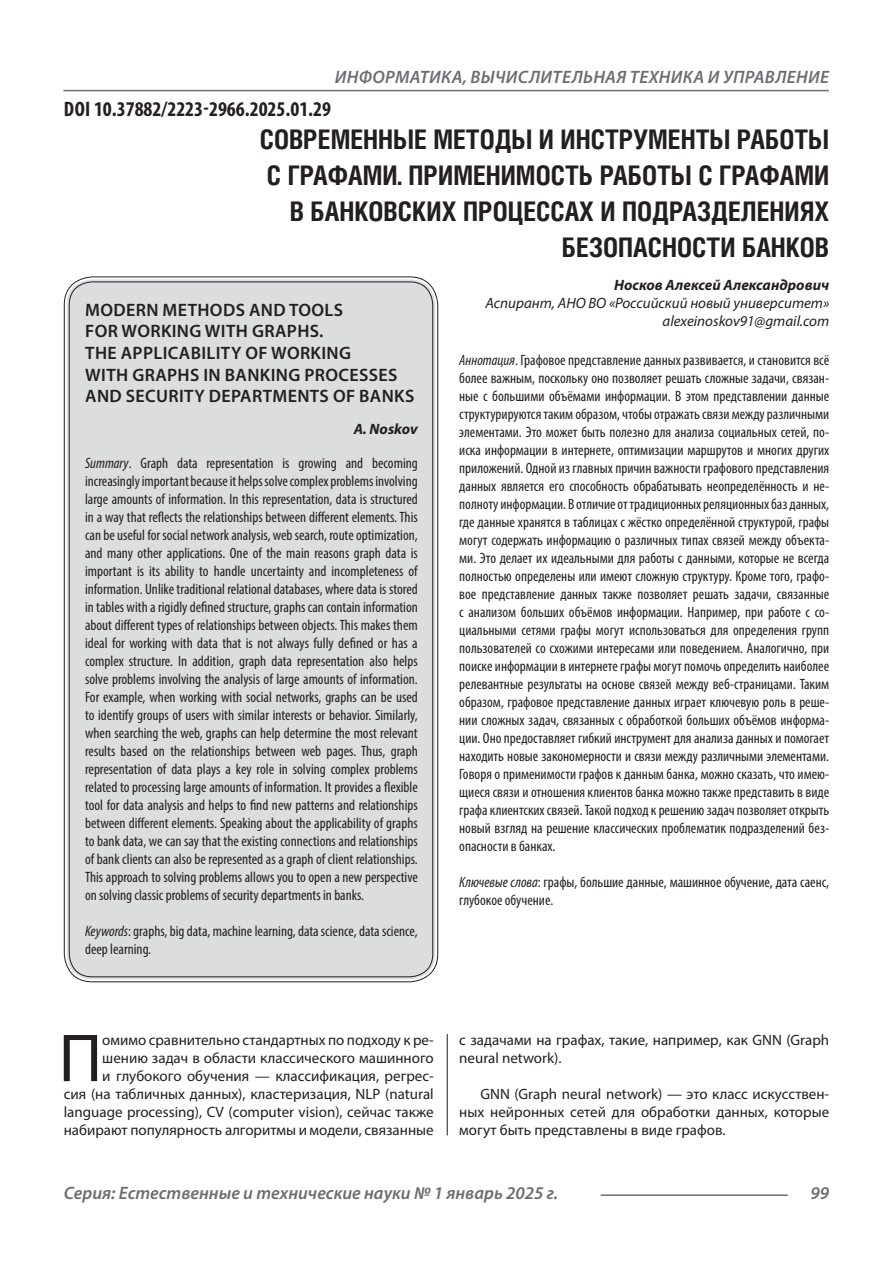
<style>
.page{position:relative;width:893px;height:1263px;background:#fff}
.page>*{position:absolute;margin:0;border:0;box-sizing:border-box;transform-origin:0 0}
.Статья_текст_первый{font:68.4px "Myriad Pro";color:#231f20}
.Статья_название{font:700 27px/36px "Helios Cond C";color:#231f20;text-align:right}
.ДОИ{font:700 condensed 21px "Myriad Pro";color:#231f20}
.Статья_название_англ{font:600 18px/21.6px "Myriad Pro";letter-spacing:.02em;color:#231f20}
.t1{font:italic 600 18px "Myriad Pro";letter-spacing:.005em;color:#6c6d70}
.Статья_аннотация_тек{font:condensed 15px/18px "Myriad Pro";color:#231f20;text-align:justify}
.Статья_аннотация_анг{font:condensed 15px/18px "Myriad Pro";color:#231f20;text-align:justify}
.Статья_текст_первый-2{font:15px/18px "Myriad Pro";color:#231f20;text-align:right}
.Статья_текст{font:15px/18.3px "Myriad Pro";color:#231f20;text-align:justify}
.Статья_автор_инфо{font:italic 15px "Myriad Pro";color:#231f20}
.Статья_автор_инфо-2{font:italic 700 15px "Myriad Pro";color:#231f20}
.Статья_автор_англ{font:italic 700 15px "Myriad Pro";color:#231f20}
.s1{font-style:italic}
</style>
<div class="page">
<hr style="left:447px;top:128px;width:1px;height:1007px;background:#231f20">
<hr style="left:63px;top:90px;width:766px;height:1px;background:#6c6d70">
<hr style="left:601px;top:1194px;width:187px;height:2px;background:#6c6d70">
<div style="left:443px;top:126px;width:10px;height:908px;background:#fff"></div>
<div style="left:67px;top:279px;width:368px;height:700px;background:#dcdddf;border-radius:26px"></div>
<p class="t1" style="left:335px;top:66px;width:496px">ИНФОРМАТИКА, ВЫЧИСЛИТЕЛЬНАЯ ТЕХНИКА И УПРАВЛЕНИЕ</p>
<p class="ДОИ" style="left:64px;top:96px;width:269px">DOI 10.37882/2223-2966.2025.01.29</p>
<p class="Статья_название" style="left:260px;top:121px;width:571px">СОВРЕМЕННЫЕ МЕТОДЫ И ИНСТРУМЕНТЫ РАБОТЫ С ГРАФАМИ. ПРИМЕНИМОСТЬ РАБОТЫ С ГРАФАМИ В БАНКОВСКИХ ПРОЦЕССАХ И ПОДРАЗДЕЛЕНИЯХ БЕЗОПАСНОСТИ БАНКОВ</p>
<p class="Статья_автор_инфо-2" style="left:614px;top:275px;width:217px">Носков Алексей Александрович</p>
<p class="Статья_автор_инфо" style="left:486px;top:293px;width:345px">Аспирант, АНО ВО «Российский новый университет»</p>
<p class="Статья_автор_инфо" style="left:663px;top:311px;width:168px">alexeinoskov91@gmail.com</p>
<p class="Статья_аннотация_тек" style="left:459px;top:351px;width:371px"><span class="s1">Аннотация</span>. Графовое представление данных развивается, и становится всё более важным, поскольку оно позволяет решать сложные задачи, связан&shy;ные с большими объёмами информации. В этом представлении данные структурируются таким образом, чтобы отражать связи между различными элементами. Это может быть полезно для анализа социальных сетей, по&shy;иска информации в интернете, оптимизации маршрутов и многих других приложений. Одной из главных причин важности графового представления данных является его способность обрабатывать неопределённость и не&shy;полноту информации. В отличие от традиционных реляционных баз данных, где данные хранятся в таблицах с жёстко определённой структурой, графы могут содержать информацию о различных типах связей между объекта&shy;ми. Это делает их идеальными для работы с данными, которые не всегда полностью определены или имеют сложную структуру. Кроме того, графо&shy;вое представление данных также позволяет решать задачи, связанные с анализом больших объёмов информации. Например, при работе с со&shy;циальными сетями графы могут использоваться для определения групп пользователей со схожими интересами или поведением. Аналогично, при поиске информации в интернете графы могут помочь определить наиболее релевантные результаты на основе связей между веб-страницами. Таким образом, графовое представление данных играет ключевую роль в реше&shy;нии сложных задач, связанных с обработкой больших объёмов информа&shy;ции. Оно предоставляет гибкий инструмент для анализа данных и помогает находить новые закономерности и связи между различными элементами.<br>Говоря о применимости графов к данным банка, можно сказать, что имею&shy;щиеся связи и отношения клиентов банка можно также представить в виде графа клиентских связей. Такой подход к решению задач позволяет открыть новый взгляд на решение классических проблематик подразделений без&shy;опасности в банках.</p>
<p class="Статья_аннотация_тек" style="left:459px;top:873px;width:371px"><span class="s1">Ключевые слова</span>: графы, большие данные, машинное обучение, дата саенс, глубокое обучение.</p>
<p class="Статья_название_англ" style="left:85px;top:299px;width:331px">MODERN METHODS AND TOOLS<br>FOR WORKING WITH GRAPHS.<br>THE APPLICABILITY OF WORKING<br>WITH GRAPHS IN BANKING PROCESSES<br>AND SECURITY DEPARTMENTS OF BANKS</p>
<p class="Статья_автор_англ" style="left:354px;top:420px;width:66px">A. Noskov</p>
<p class="Статья_аннотация_анг" style="left:85px;top:454px;width:334px"><span class="s1">Summary</span>. Graph data representation is growing and becoming increasingly important because it helps solve complex problems involving large amounts of information. In this representation, data is structured in a way that reflects the relationships between different elements. This can be useful for social network analysis, web search, route optimization, and many other applications. One of the main reasons graph data is important is its ability to handle uncertainty and incompleteness of information. Unlike traditional relational databases, where data is stored in tables with a rigidly defined structure, graphs can contain information about different types of relationships between objects. This makes them ideal for working with data that is not always fully defined or has a complex structure. In addition, graph data representation also helps solve problems involving the analysis of large amounts of information.<br>For example, when working with social networks, graphs can be used to identify groups of users with similar interests or behavior. Similarly, when searching the web, graphs can help determine the most relevant results based on the relationships between web pages. Thus, graph representation of data plays a key role in solving complex problems related to processing large amounts of information. It provides a flexible tool for data analysis and helps to find new patterns and relationships between different elements. Speaking about the applicability of graphs to bank data, we can say that the existing connections and relationships of bank clients can also be represented as a graph of client relationships.<br>This approach to solving problems allows you to open a new perspective on solving classic problems of security departments in banks.</p>
<p class="Статья_аннотация_анг" style="left:85px;top:922px;width:334px"><span class="s1">Keywords</span>: graphs, big data, machine learning, data science, data science, deep learning.</p>
<p class="Статья_текст_первый-2" style="left:64px;top:1031px;width:371px">омимо сравнительно стандартных по подходу к ре&shy;шению задач в области классического машинного<br>и глубокого обучения — классификация, регрес-<br>сия (на табличных данных), кластеризация, NLP (natural language processing), CV (computer vision), сейчас также набирают популярность алгоритмы и модели, связанные</p>
<p class="Статья_текст_первый-2" style="left:459px;top:1031px;width:371px;text-align:left">с задачами на графах, такие, например, как GNN (Graph neural network).</p>
<p class="Статья_текст_первый" style="left:59px;top:1016px;width:45px">П</p>
<p class="Статья_текст" style="left:459px;top:1084px;width:371px;text-indent:21px">GNN (Graph neural network) — это класс искусствен&shy;ных нейронных сетей для обработки данных, которые могут быть представлены в виде графов.</p>
<p class="t1" style="left:64px;top:1182px;width:496px">Серия: Естественные и технические науки № 1 январь 2025 г.</p>
<p class="t1" style="left:810px;top:1182px;width:20px">99</p>
</div>
